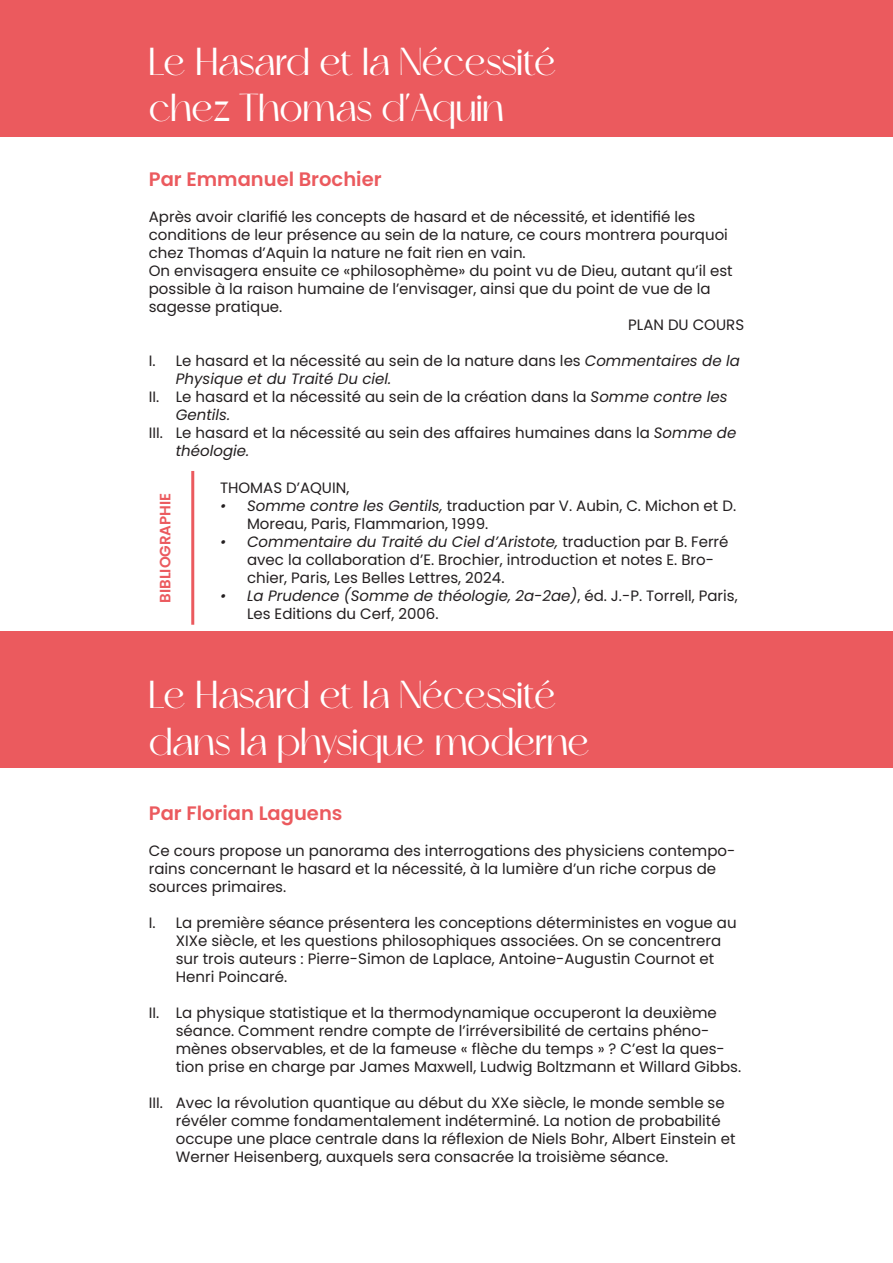
<style>
.page{position:relative;width:893px;height:1263px;background:#fff}
.page>*{position:absolute;margin:0;border:0;box-sizing:border-box;transform-origin:0 0}
.t1{font:39px "Skeina";color:#fff}
.t2{font:600 19.5px "Poppins";color:#eb5a5e}
.t3{font:15px/18px "Poppins";color:#231f20}
.t4{font:600 15px "Poppins";color:#eb5a5e}
.s1{font-style:italic}
</style>
<div class="page">
<div style="left:0;top:0;width:893px;height:136px;background:#eb5a5e"></div>
<hr style="left:191px;top:471px;width:3px;height:154px;background:#eb5a5e">
<div style="left:0;top:631px;width:893px;height:136px;background:#eb5a5e"></div>
<p class="t1" style="left:149px;top:39px;width:409px">Le Hasard et la Nécessité</p>
<p class="t1" style="left:149px;top:85px;width:357px">chez Thomas d’Aquin</p>
<p class="t2" style="left:149px;top:168px;width:234px">Par Emmanuel Brochier</p>
<p class="t3" style="left:149px;top:208px;width:581px">Après avoir clarifié les concepts de hasard et de nécessité, et identifié les conditions de leur présence au sein de la nature, ce cours montrera pourquoi chez Thomas d’Aquin la nature ne fait rien en vain.</p>
<p class="t3" style="left:149px;top:262px;width:585px">On envisagera ensuite ce «philosophème» du point vu de Dieu, autant qu’il est possible à la raison humaine de l’envisager, ainsi que du point de vue de la sagesse pratique.</p>
<p class="t3" style="left:628px;top:316px;width:117px">PLAN DU COURS</p>
<p class="t3" style="left:176px;top:352px;width:566px;text-indent:-27px">I. Le hasard et la nécessité au sein de la nature dans les <span class="s1">Commentaires de la<br>Physique et du Traité Du ciel.</span></p>
<p class="t3" style="left:176px;top:388px;width:553px;text-indent:-27px">II. Le hasard et la nécessité au sein de la création dans la <span class="s1">Somme contre les<br>Gentils.</span></p>
<p class="t3" style="left:176px;top:424px;width:562px;text-indent:-27px">III. Le hasard et la nécessité au sein des affaires humaines dans la <span class="s1">Somme de théologie.</span></p>
<p class="t4" style="left:157px;top:603px;width:112px;rotate:-90deg">BIBLIOGRAPHIE</p>
<p class="t3" style="left:220px;top:478px;width:131px">THOMAS D’AQUIN,</p>
<p class="t3" style="left:247px;top:496px;width:491px;text-indent:-27px"><span class="s1">• Somme contre les Gentils,</span> traduction par V. Aubin, C. Michon et D.<br>Moreau, Paris, Flammarion, 1999.</p>
<p class="t3" style="left:247px;top:532px;width:483px;text-indent:-27px"><span class="s1">• Commentaire du Traité du Ciel d’Aristote,</span> traduction par B. Ferré avec la collaboration d’E. Brochier, introduction et notes E. Bro&shy;chier, Paris, Les Belles Lettres, 2024.</p>
<p class="t3" style="left:247px;top:586px;width:492px;text-indent:-27px"><span class="s1">• La Prudence (Somme de théologie, 2a-2ae)</span>, éd. J.-P. Torrell, Paris,<br>Les Editions du Cerf, 2006.</p>
<p class="t1" style="left:149px;top:672px;width:409px">Le Hasard et la Nécessité</p>
<p class="t1" style="left:149px;top:719px;width:443px">dans la physique moderne</p>
<p class="t2" style="left:149px;top:801px;width:195px">Par Florian Laguens</p>
<p class="t3" style="left:149px;top:841px;width:588px">Ce cours propose un panorama des interrogations des physiciens contempo&shy;rains concernant le hasard et la nécessité, à la lumière d’un riche corpus de sources primaires.</p>
<p class="t3" style="left:176px;top:913px;width:562px;text-indent:-27px">I. La première séance présentera les conceptions déterministes en vogue au XIXe siècle, et les questions philosophiques associées. On se concentrera sur trois auteurs : Pierre-Simon de Laplace, Antoine-Augustin Cournot et Henri Poincaré.</p>
<p class="t3" style="left:176px;top:1003px;width:567px;text-indent:-27px">II. La physique statistique et la thermodynamique occuperont la deuxième séance. Comment rendre compte de l’irréversibilité de certains phéno&shy;mènes observables, et de la fameuse « flèche du temps » ? C’est la ques&shy;tion prise en charge par James Maxwell, Ludwig Boltzmann et Willard Gibbs.</p>
<p class="t3" style="left:176px;top:1093px;width:561px;text-indent:-27px">III. Avec la révolution quantique au début du XXe siècle, le monde semble se révéler comme fondamentalement indéterminé. La notion de probabilité occupe une place centrale dans la réflexion de Niels Bohr, Albert Einstein et Werner Heisenberg, auxquels sera consacrée la troisième séance.</p>
</div>
